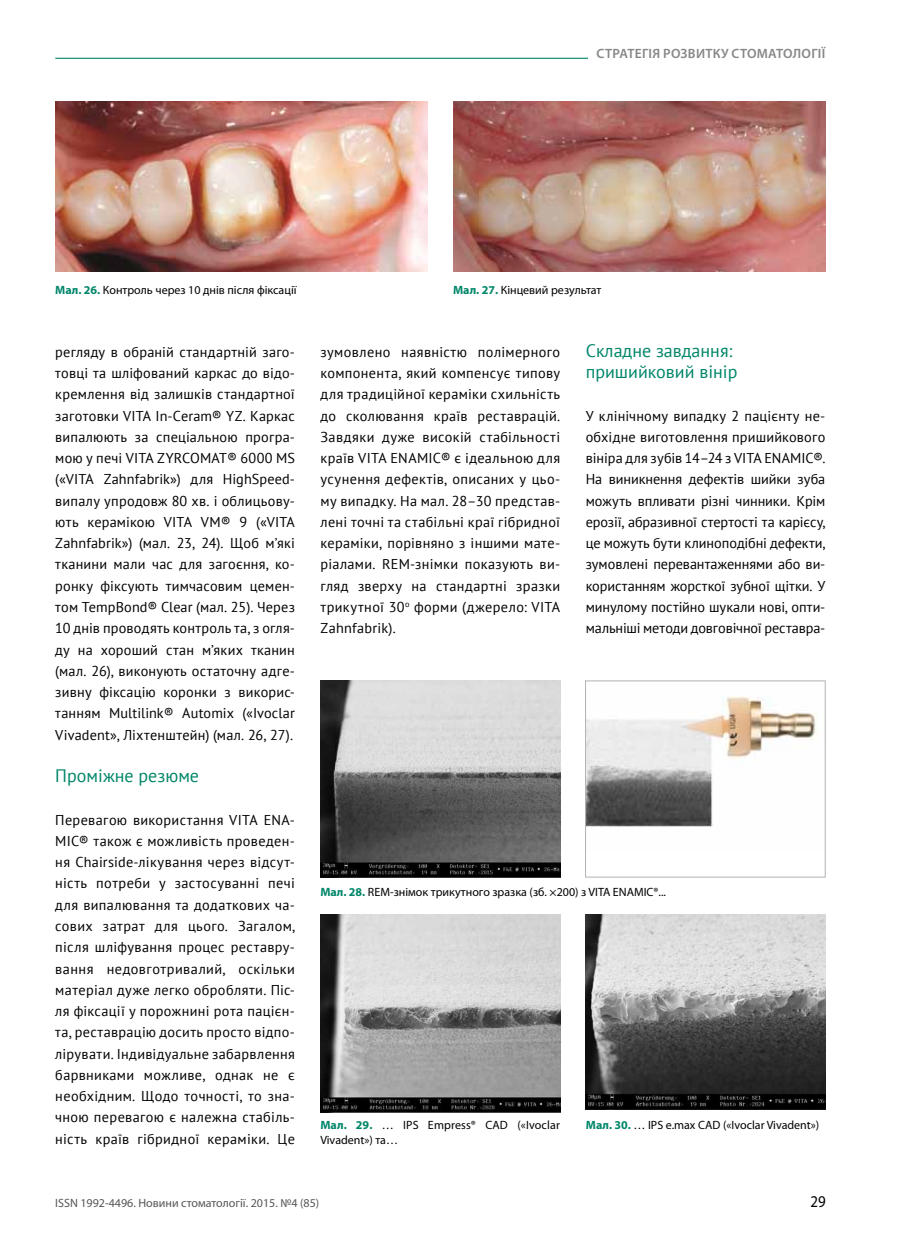
<style>
.page{position:relative;width:902px;height:1259px;background:#fff}
.page>*{position:absolute;margin:0;border:0;box-sizing:border-box;transform-origin:0 0}
.t1{font:18px/21.3px "PT Sans";color:#008669}
.t2{font:16.5px "Myriad Pro";color:#000;scale:.9 1}
.t3{font:14.25px/21.3px "PT Sans";letter-spacing:.015em;color:#000;text-align:justify}
.t4{font:600 13.5px "Myriad Pro";letter-spacing:.02em;color:#878786}
.t5{font:12px/15px "Myriad Pro";color:#000}
.t6{font:12px "Myriad Pro";color:#565656}
.s1{font-weight:700;color:#008669}
</style>
<div class="page">
<hr style="left:55px;top:58px;width:683px;height:1px;background:#008669">
<div style="left:588px;top:40px;width:237px;height:27px;background:#fff"></div>
<img style="left:55px;top:102px;width:372px;height:170px">
<img style="left:453px;top:102px;width:372px;height:170px">
<img style="left:320px;top:681px;width:240px;height:196px">
<img style="left:320px;top:915px;width:240px;height:197px">
<img style="left:585px;top:915px;width:240px;height:195px">
<img style="left:587px;top:696px;width:230px;height:131px">
<div style="left:585px;top:680px;width:240px;height:197px;border:1px solid #b1b2b3"></div>
<p class="t4" style="left:596px;top:45px;width:230px">СТратегіЯ розвитку стоматології</p>
<p class="t5" style="left:55px;top:282px;width:243px"><span class="s1">Мал. 26.</span> Контроль через 10 днів після фіксації</p>
<p class="t5" style="left:453px;top:282px;width:150px"><span class="s1">Мал. 27.</span> Кінцевий результат</p>
<p class="t3" style="left:55px;top:341px;width:241px">регляду в обраній стандартній заго&shy;товці та шліфований каркас до відо&shy;кремлення від залишків стандартної заготовки VITA In-Ceram® YZ. Каркас випалюють за спеціальною програ&shy;мою у печі VITA ZYRCOMAT® 6000 MS («VITA Zahnfabrik») для HighSpeed&shy;випалу упродовж 80 хв. і облицьову&shy;ють керамікою VITA VM® 9 («VITA Zahnfabrik») (мал. 23, 24). Щоб м’які тканини мали час для загоєння, ко&shy;ронку фіксують тимчасовим цемен&shy;том TempBond® Clear (мал. 25). Через 10 днів проводять контроль та, з огля&shy;ду на хороший стан м’яких тканин (мал. 26), виконують остаточну адге&shy;зивну фіксацію коронки з викорис&shy;танням Multilink® Automix («Ivoclar Vivadent», Ліхтенштейн) (мал. 26, 27).</p>
<p class="t1" style="left:55px;top:764px;width:145px">Проміжне резюме</p>
<p class="t3" style="left:55px;top:808px;width:241px">Перевагою використання VITA ENA-MIC® також є можливість проведен&shy;ня Chairside-лікування через відсут&shy;ність потреби у застосуванні печі для випалювання та додаткових ча&shy;сових затрат для цього. Загалом, після шліфування процес реставру&shy;вання недовготривалий, оскільки матеріал дуже легко обробляти. Піс&shy;ля фіксації у порожнині рота пацієн&shy;та, реставрацію досить просто відпо&shy;лірувати. Індивідуальне забарвлення барвниками можливе, однак не є необхідним. Щодо точності, то зна&shy;чною перевагою є належна стабіль&shy;ність країв гібридної кераміки. Це</p>
<p class="t3" style="left:320px;top:341px;width:241px">зумовлено наявністю полімерного компонента, який компенсує типову для традиційної кераміки схильність до сколювання країв реставрацій.<br>Завдяки дуже високій стабільності країв VITA ENAMIC® є ідеальною для усунення дефектів, описаних у цьо&shy;му випадку. На мал. 28–30 представ&shy;лені точні та стабільні краї гібридної кераміки, порівняно з іншими мате&shy;ріалами. REM-знімки показують ви&shy;гляд зверху на стандартні зразки трикутної 30<sup>о</sup> форми (джерело: VITA Zahnfabrik).</p>
<p class="t1" style="left:585px;top:339px;width:153px">Складне завдання: пришийковий вінір</p>
<p class="t3" style="left:585px;top:404px;width:241px">У клінічному випадку 2 пацієнту не&shy;обхідне виготовлення пришийкового вініра для зубів 14–24 з VITA ENAMIC®.<br>На виникнення дефектів шийки зуба можуть впливати різні чинники. Крім ерозії, абразивної стертості та карієсу, це можуть бути клиноподібні дефекти, зумовлені перевантаженнями або ви&shy;користанням жорсткої зубної щітки. У минулому постійно шукали нові, опти&shy;мальніші методи довговічної реставра-</p>
<p class="t5" style="left:320px;top:884px;width:347px"><span class="s1">Мал. 28.</span> REM-знімок трикутного зразка (зб. ×200) з VITA ENAMIC®...</p>
<p class="t5" style="left:320px;top:1117px;width:241px"><span class="s1">Мал. 29.</span> … IPS Empress® CAD («Ivoclar<br>Vivadent») та…</p>
<p class="t5" style="left:586px;top:1117px;width:235px"><span class="s1">Мал. 30.</span> … IPS e.max CAD («Ivoclar Vivadent»)</p>
<p class="t6" style="left:55px;top:1195px;width:265px">ISSN 1992-4496. Новини стоматології. 2015. №4 (85)</p>
<p class="t2" style="left:810px;top:1191px;width:18px">29</p>
</div>
